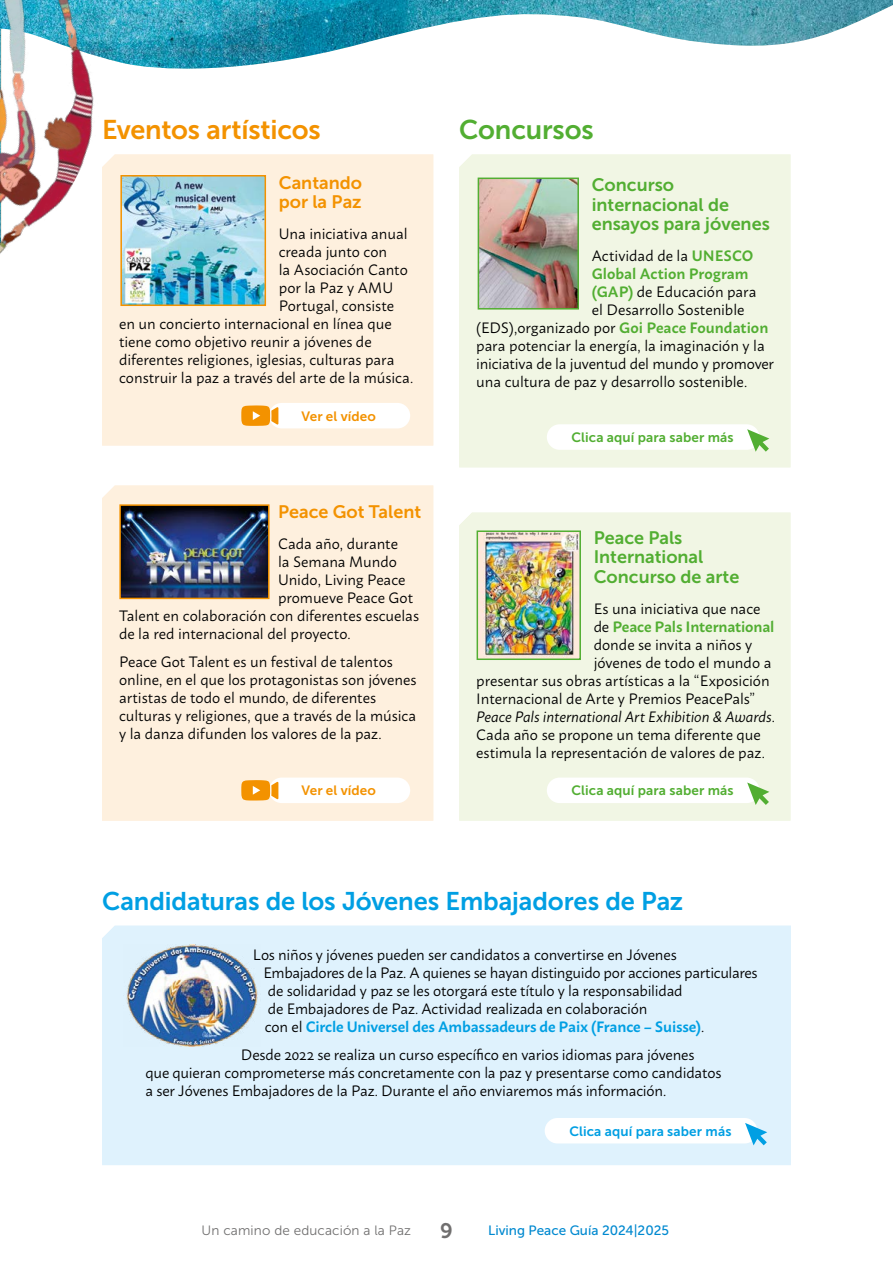
<style>
.page{position:relative;width:893px;height:1263px;background:#fff}
.page>*{position:absolute;margin:0;border:0;box-sizing:border-box;transform-origin:0 0}
.t1{font:27px "Museo Sans 700";letter-spacing:-.01em;color:#f39200}
.t2{font:27px "Museo Sans 700";letter-spacing:-.005em;color:#52ae32}
.t3{font:25.5px "Museo Sans 700";letter-spacing:-.005em;color:#009fe3}
.t4{font:21px "Museo Sans 700";color:#706f6f}
.t5{font:18px/19.5px "Museo Sans 700";color:#52ae32}
.t6{font:18px/19.5px "Museo Sans 700";color:#f39200}
.t7{font:15px/18px "Macho";letter-spacing:-.005em;color:#000}
.t8{font:600 15px "Macho";letter-spacing:-.005em;color:#52ae32}
.t9{font:italic 15px "Macho";letter-spacing:-.005em;color:#000}
.t10{font:13.5px "Museo Sans 700";letter-spacing:.01em;color:#52ae32}
.t11{font:13.5px "Museo Sans 300";letter-spacing:.01em;color:#706f6f}
.t12{font:13.5px "Museo Sans 500";color:#0089d0}
.t13{font:13.5px "Museo Sans 700";letter-spacing:.01em;color:#009fe3}
.t14{font:13.5px "Museo Sans 700";letter-spacing:.01em;color:#f39200}
.s1{font-weight:600;color:#52ae32}
.s2{font-weight:400;color:#000}
.s3{font-style:normal}
.s4{font-weight:600;color:#009fe3}
</style>
<div class="page">
<img style="left:107px;top:0;width:786px;height:69px">
<img style="left:0;top:0;width:107px;height:254px">
<svg style="left:459px;top:154px;width:331px;height:313px;background:#e8ead9"></svg>
<svg style="left:459px;top:513px;width:331px;height:308px;background:#e7ebd7"></svg>
<svg style="left:102px;top:485px;width:331px;height:336px;background:#e5dbd0"></svg>
<svg style="left:102px;top:154px;width:331px;height:291px;background:#e8e7dc"></svg>
<div style="left:102px;top:926px;width:689px;height:235px;background:#dff2fd"></div>
<div style="left:120px;top:175px;width:146px;height:131px;border:2px solid #f39200"></div>
<div style="left:478px;top:178px;width:101px;height:132px;border:2px solid #52ae32"></div>
<div style="left:119px;top:504px;width:151px;height:95px;border:2px solid #f39200"></div>
<div style="left:477px;top:530px;width:104px;height:130px;border:2px solid #52ae32"></div>
<img style="left:124px;top:944px;width:136px;height:103px">
<div style="left:545px;top:1118px;width:212px;height:25px;background:#fff;border-radius:13px"></div>
<svg style="left:745px;top:1123px;width:22px;height:22px"></svg>
<div style="left:547px;top:424px;width:212px;height:26px;background:#fff;border-radius:13px"></div>
<svg style="left:747px;top:429px;width:22px;height:23px"></svg>
<div style="left:547px;top:777px;width:212px;height:26px;background:#fff;border-radius:13px"></div>
<svg style="left:747px;top:782px;width:22px;height:23px"></svg>
<div style="left:269px;top:777px;width:141px;height:26px;background:#fff;border-radius:13px"></div>
<svg style="left:241px;top:780px;width:37px;height:20px"></svg>
<div style="left:269px;top:403px;width:141px;height:25px;background:#fff;border-radius:13px"></div>
<svg style="left:241px;top:405px;width:37px;height:21px"></svg>
<h1 class="t1" style="left:102px;top:115px;width:220px">Eventos artísticos</h1>
<h1 class="t2" style="left:459px;top:115px;width:136px">Concursos</h1>
<p class="t6" style="left:279px;top:173px;width:85px">Cantando por la Paz</p>
<p class="t7" style="left:279px;top:223px;width:130px">Una iniciativa anual</p>
<p class="t7" style="left:279px;top:241px;width:110px">creada junto con</p>
<p class="t7" style="left:279px;top:259px;width:131px">la Asociación Canto</p>
<p class="t7" style="left:279px;top:277px;width:116px">por la Paz y AMU</p>
<p class="t7" style="left:279px;top:295px;width:117px">Portugal, consiste</p>
<p class="t7" style="left:119px;top:313px;width:274px">en un concierto internacional en línea que</p>
<p class="t7" style="left:119px;top:331px;width:254px">tiene como objetivo reunir a jóvenes de</p>
<p class="t7" style="left:119px;top:349px;width:277px">diferentes religiones, iglesias, culturas para</p>
<p class="t7" style="left:119px;top:367px;width:296px">construir la paz a través del arte de la música.</p>
<p class="t14" style="left:301px;top:409px;width:76px">Ver el vídeo</p>
<p class="t6" style="left:278px;top:502px;width:145px">Peace Got Talent</p>
<p class="t7" style="left:278px;top:533px;width:121px">Cada año, durante</p>
<p class="t7" style="left:278px;top:551px;width:121px">la Semana Mundo</p>
<p class="t7" style="left:278px;top:569px;width:129px">Unido, Living Peace</p>
<p class="t7" style="left:278px;top:587px;width:137px">promueve Peace Got</p>
<p class="t7" style="left:119px;top:605px;width:301px">Talent en colaboración con diferentes escuelas</p>
<p class="t7" style="left:119px;top:623px;width:233px">de la red internacional del proyecto.</p>
<p class="t7" style="left:119px;top:651px;width:299px">Peace Got Talent es un festival de talentos online, en el que los protagonistas son jóvenes artistas de todo el mundo, de diferentes culturas y religiones, que a través de la música y la danza difunden los valores de la paz.</p>
<p class="t5" style="left:592px;top:175px;width:180px">Concurso internacional de ensayos para jóvenes</p>
<p class="t7" style="left:592px;top:245px;width:163px">Actividad de la <span class="s1">UNESCO</span></p>
<p class="t8" style="left:592px;top:260px;width:158px">Global Action Program</p>
<p class="t7" style="left:592px;top:281px;width:166px"><span class="s1">(GAP)</span> de Educación para</p>
<p class="t7" style="left:592px;top:299px;width:154px">el Desarrollo Sostenible</p>
<p class="t7" style="left:476px;top:317px;width:294px">(EDS),organizado por <span class="s1">Goi Peace Foundation</span></p>
<p class="t7" style="left:476px;top:335px;width:290px">para potenciar la energía, la imaginación y la</p>
<p class="t7" style="left:476px;top:353px;width:299px">iniciativa de la juventud del mundo y promover</p>
<p class="t7" style="left:476px;top:371px;width:273px">una cultura de paz y desarrollo sostenible.</p>
<p class="t10" style="left:572px;top:430px;width:163px">Clica aquí para saber más</p>
<p class="t5" style="left:594px;top:528px;width:147px">Peace Pals<br>International<br>Concurso de arte</p>
<p class="t7" style="left:594px;top:598px;width:168px">Es una iniciativa que nace</p>
<p class="t8" style="left:594px;top:613px;width:182px"><span class="s2">de</span> Peace Pals International</p>
<p class="t7" style="left:594px;top:634px;width:160px">donde se invita a niños y</p>
<p class="t7" style="left:594px;top:652px;width:179px">jóvenes de todo el mundo a</p>
<p class="t7" style="left:476px;top:670px;width:295px">presentar sus obras artísticas a la “Exposición</p>
<p class="t7" style="left:476px;top:688px;width:280px">Internacional de Arte y Premios PeacePals”</p>
<p class="t9" style="left:476px;top:704px;width:300px">Peace Pals international Art Exhibition &amp; Awards<span class="s3">.</span></p>
<p class="t7" style="left:476px;top:724px;width:286px">Cada año se propone un tema diferente que</p>
<p class="t7" style="left:476px;top:742px;width:290px">estimula la representación de valores de paz.</p>
<p class="t14" style="left:301px;top:783px;width:76px">Ver el vídeo</p>
<p class="t10" style="left:572px;top:783px;width:163px">Clica aquí para saber más</p>
<h2 class="t3" style="left:102px;top:887px;width:583px">Candidaturas de los Jóvenes Embajadores de Paz</h2>
<p class="t7" style="left:263px;top:944px;width:496px;text-indent:-10px">Los niños y jóvenes pueden ser candidatos a convertirse en Jóvenes Embajadores de la Paz. A quienes se hayan distinguido por acciones particulares de solidaridad y paz se les otorgará este título y la responsabilidad<br>de Embajadores de Paz. Actividad realizada en colaboración<br>con el <span class="s4">Circle Universel des Ambassadeurs de Paix (France – Suisse)</span>.</p>
<p class="t7" style="left:145px;top:1044px;width:577px;text-indent:95px">Desde 2022 se realiza un curso específico en varios idiomas para jóvenes que quieran comprometerse más concretamente con la paz y presentarse como candidatos a ser Jóvenes Embajadores de la Paz. Durante el año enviaremos más información.</p>
<p class="t13" style="left:569px;top:1123px;width:163px">Clica aquí para saber más</p>
<p class="t11" style="left:202px;top:1223px;width:211px">Un camino de educación a la Paz</p>
<h3 class="t4" style="left:440px;top:1219px;width:14px">9</h3>
<p class="t12" style="left:488px;top:1223px;width:182px">Living Peace Guía 2024|2025</p>
</div>
